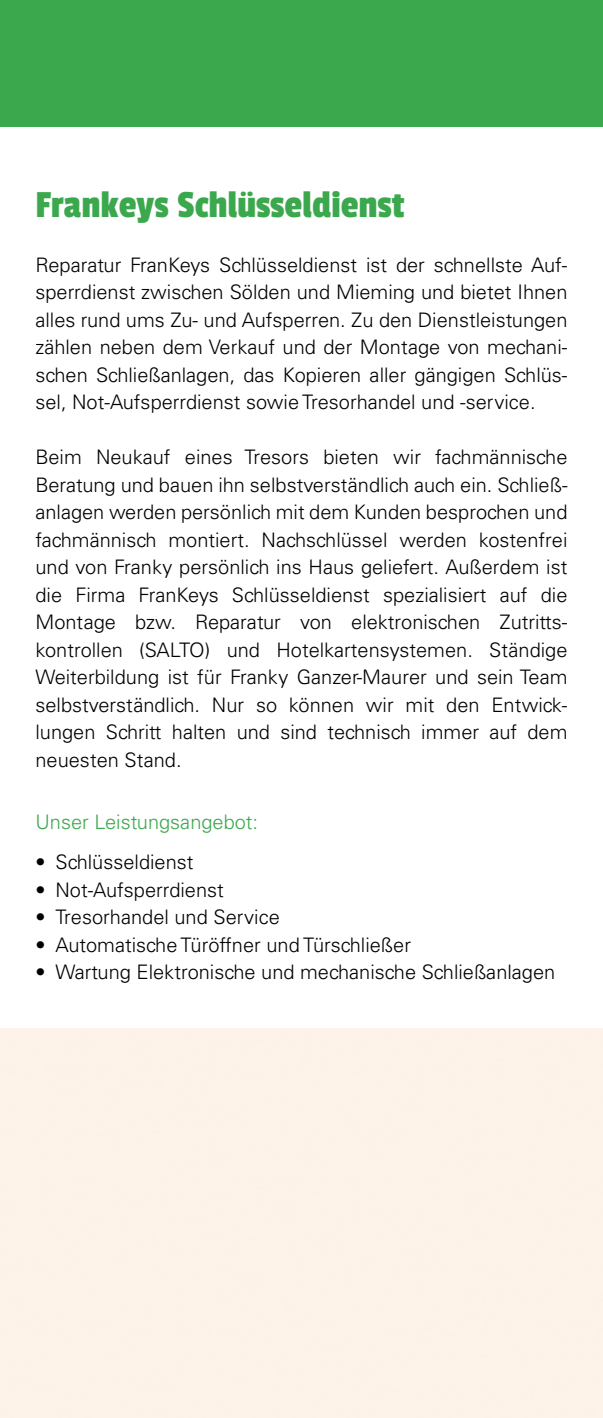
<style>
.page{position:relative;width:603px;height:1418px;background:#fff}
.page>*{position:absolute;margin:0;border:0;box-sizing:border-box;transform-origin:0 0}
.t1{font:40px "Passion One";letter-spacing:.005em;color:#3ca84e}
.t2{font:300 20px/27.5px "Univers LT Std";color:#000;text-align:justify}
.t3{font:300 20px "Univers LT Std";color:#3ca84e}
</style>
<div class="page">
<div style="left:0;top:0;width:602px;height:126px;background:#3ca84e"></div>
<h1 class="t1" style="left:35px;top:183px;width:370px">Frankeys Schlüsseldienst</h1>
<p class="t2" style="left:35px;top:251px;width:533px">Reparatur FranKeys Schlüsseldienst ist der schnellste Auf&shy;sperrdienst zwischen Sölden und Mieming und bietet Ihnen alles rund ums Zu- und Aufsperren. Zu den Dienstleistungen zählen neben dem Verkauf und der Montage von mechani&shy;schen Schließanlagen, das Kopieren aller gängigen Schlüs&shy;sel, Not-Aufsperrdienst sowie Tresorhandel und -service.</p>
<p class="t2" style="left:35px;top:443px;width:533px">Beim Neukauf eines Tresors bieten wir fachmännische Beratung und bauen ihn selbstverständlich auch ein. Schließ&shy;anlagen werden persönlich mit dem Kunden besprochen und fachmännisch montiert. Nachschlüssel werden kostenfrei und von Franky persönlich ins Haus geliefert. Außerdem ist die Firma FranKeys Schlüsseldienst spezialisiert auf die Montage bzw. Reparatur von elektronischen Zutritts&shy;kontrollen (SALTO) und Hotelkartensystemen. Ständige Weiterbildung ist für Franky Ganzer-Maurer und sein Team selbstverständlich. Nur so können wir mit den Entwick&shy;lungen Schritt halten und sind technisch immer auf dem neuesten Stand.</p>
<p class="t3" style="left:35px;top:810px;width:224px">Unser Leistungsangebot:</p>
<p class="t2" style="left:35px;top:848px;width:159px">• Schlüsseldienst</p>
<p class="t2" style="left:35px;top:876px;width:190px">• Not-Aufsperrdienst</p>
<p class="t2" style="left:35px;top:903px;width:246px">• Tresorhandel und Service</p>
<p class="t2" style="left:35px;top:931px;width:377px">• Automatische Türöffner und Türschließer</p>
<p class="t2" style="left:35px;top:958px;width:521px">• Wartung Elektronische und mechanische Schließanlagen</p>
</div>
